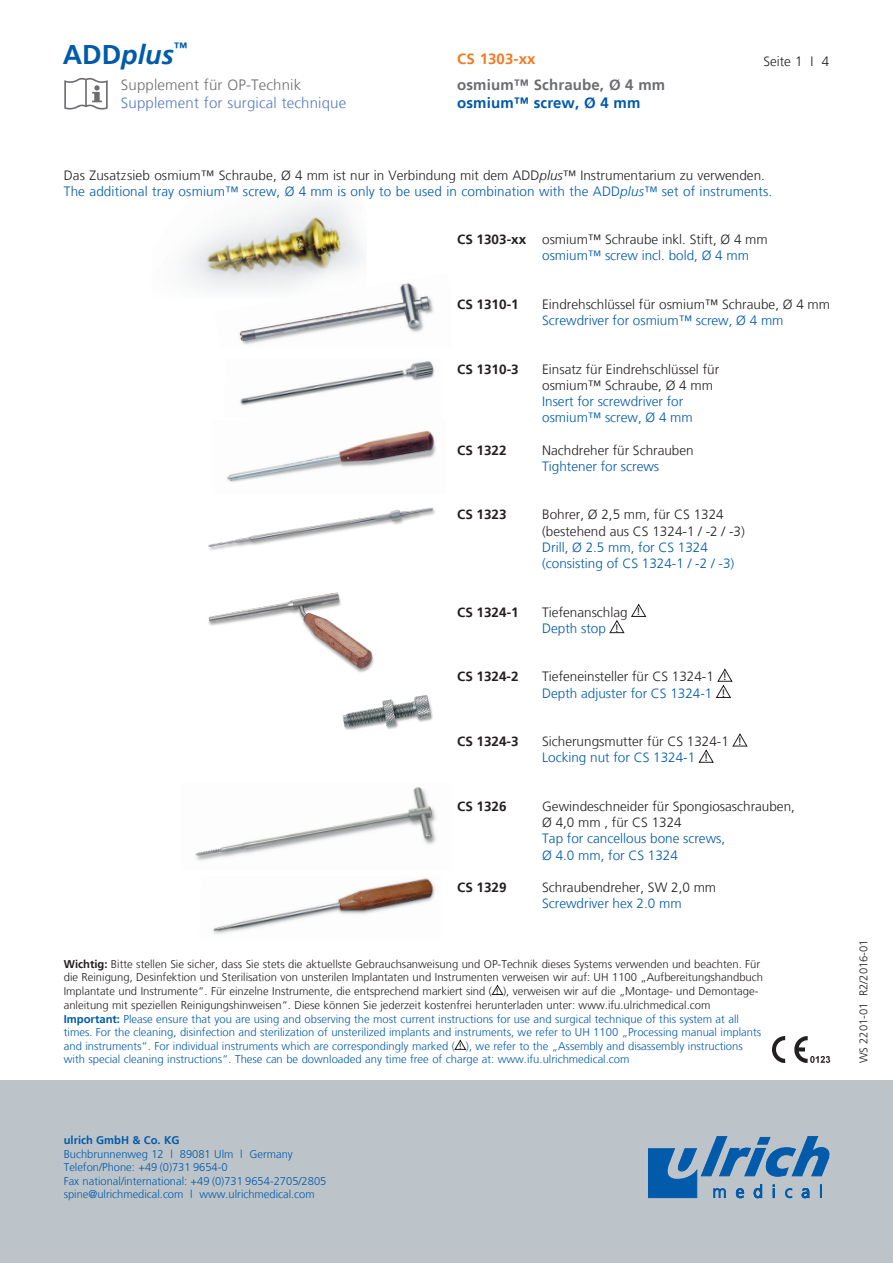
<style>
.page{position:relative;width:893px;height:1263px;background:#fff}
.page>*{position:absolute;margin:0;border:0;box-sizing:border-box;transform-origin:0 0}
.t1{font:italic 700 27px "Frutiger LT";color:#015aaa}
.t2{font:300 15px "Frutiger LT";letter-spacing:.01em;color:#557bbe}
.t3{font:300 15px "Frutiger LT";letter-spacing:.01em;color:#6c6d70}
.t4{font:700 15px "Frutiger LT";letter-spacing:.01em;color:#6c6d70}
.t5{font:700 15px "Frutiger LT";letter-spacing:.01em;color:#015aaa}
.t6{font:700 15px "Frutiger LT";letter-spacing:.01em;color:#f47921}
.t7{font:300 13.5px/16.2px "Frutiger LT";color:#231f20}
.t8{font:300 13.5px/16.2px "Frutiger LT";color:#015aaa}
.t9{font:700 13.5px "Frutiger LT";color:#231f20}
.t10{font:300 11.25px/13.6px "Frutiger LT";color:#231f20}
.t11{font:300 11.25px/13.5px "Frutiger LT";color:#015aaa}
.t12{font:700 11.25px "Frutiger LT";color:#015aaa}
.s1{font-style:normal}
.s2{color:#231f20}
.s3{font-style:italic;color:#231f20}
.s4{font-style:italic}
.s5{font-weight:700}
.s6{color:#015aaa}
.s7{font-weight:400;font-size:10.65px}
.s8{font-weight:400;font-size:8.1px}
.s9{font-weight:700;color:#015aaa}
</style>
<div class="page">
<img style="left:773px;top:1037px;width:58px;height:26px">
<img style="left:64px;top:77px;width:44px;height:33px">
<div style="left:0;top:1080px;width:893px;height:183px;background:#bcc4c9"></div>
<svg style="left:648px;top:1136px;width:181px;height:62px"></svg>
<svg style="left:631px;top:604px;width:15px;height:13px"></svg>
<svg style="left:609px;top:620px;width:15px;height:13px"></svg>
<svg style="left:716px;top:669px;width:16px;height:29px"></svg>
<svg style="left:732px;top:734px;width:15px;height:12px"></svg>
<svg style="left:699px;top:750px;width:15px;height:13px"></svg>
<img style="left:186px;top:199px;width:177px;height:89px">
<img style="left:214px;top:273px;width:220px;height:72px">
<img style="left:240px;top:361px;width:195px;height:45px">
<img style="left:227px;top:430px;width:209px;height:52px">
<img style="left:208px;top:507px;width:227px;height:44px">
<img style="left:208px;top:592px;width:166px;height:81px">
<img style="left:342px;top:695px;width:91px;height:35px">
<img style="left:195px;top:787px;width:241px;height:74px">
<img style="left:213px;top:878px;width:222px;height:56px">
<svg style="left:492px;top:985px;width:11px;height:10px"></svg>
<svg style="left:454px;top:1040px;width:12px;height:10px"></svg>
<h1 class="t1" style="left:63px;top:39px;width:126px"><span class="s1">ADD</span>plus<sup>™</sup></h1>
<h2 class="t3" style="left:121px;top:76px;width:182px">Supplement für OP-Technik</h2>
<h2 class="t2" style="left:121px;top:94px;width:227px">Supplement for surgical technique</h2>
<h2 class="t6" style="left:457px;top:50px;width:80px">CS 1303-xx</h2>
<p class="t7" style="left:763px;top:54px;width:67px">Seite 1 I 4</p>
<h2 class="t4" style="left:457px;top:76px;width:210px">osmium™ Schraube, Ø 4 mm</h2>
<h2 class="t5" style="left:457px;top:94px;width:185px">osmium™ screw, Ø 4 mm</h2>
<p class="t8" style="left:64px;top:168px;width:710px"><span class="s2">Das Zusatzsieb osmium™ Schraube, Ø 4 mm ist nur in Verbindung mit dem ADD</span><span class="s3">plus</span><span class="s2">™ Instrumentarium zu verwenden.<br></span>The additional tray osmium™ screw, Ø 4 mm is only to be used in combination with the ADD<span class="s4">plus</span>™ set of instruments.</p>
<p class="t7" style="left:542px;top:231px;width:227px;text-indent:-85px"><span class="s5">CS 1303-xx</span> osmium™ Schraube inkl. Stift, Ø 4 mm <span class="s6">osmium™ screw incl. bold, Ø 4 mm</span></p>
<p class="t9" style="left:457px;top:296px;width:63px">CS 1310-1</p>
<p class="t7" style="left:542px;top:296px;width:289px">Eindrehschlüssel für osmium™ Schraube, Ø 4 mm</p>
<p class="t8" style="left:542px;top:312px;width:243px">Screwdriver for osmium™ screw, Ø 4 mm</p>
<p class="t9" style="left:457px;top:361px;width:63px">CS 1310-3</p>
<p class="t7" style="left:542px;top:361px;width:179px">Einsatz für Eindrehschlüssel für osmium™ Schraube, Ø 4 mm</p>
<p class="t8" style="left:542px;top:393px;width:152px">Insert for screwdriver for osmium™ screw, Ø 4 mm</p>
<p class="t9" style="left:457px;top:442px;width:51px">CS 1322</p>
<p class="t7" style="left:542px;top:442px;width:153px">Nachdreher für Schrauben</p>
<p class="t8" style="left:542px;top:458px;width:119px">Tightener for screws</p>
<p class="t9" style="left:457px;top:507px;width:51px">CS 1323</p>
<p class="t7" style="left:542px;top:507px;width:204px">Bohrer, Ø 2,5 mm, für CS 1324 (bestehend aus CS 1324-1 / -2 / -3)</p>
<p class="t8" style="left:542px;top:539px;width:194px">Drill, Ø 2.5 mm, for CS 1324 (consisting of CS 1324-1 / -2 / -3)</p>
<p class="t9" style="left:457px;top:604px;width:63px">CS 1324-1</p>
<p class="t7" style="left:542px;top:604px;width:100px">Tiefenanschlag <span class="s7">!<br></span><span class="s6">Depth stop</span> <span class="s7">!</span></p>
<p class="t9" style="left:457px;top:669px;width:63px">CS 1324-2</p>
<p class="t7" style="left:542px;top:669px;width:186px">Tiefeneinsteller für CS 1324-1 <span class="s7">!<br></span><span class="s6">Depth adjuster for CS 1324-1</span> <span class="s7">!</span></p>
<p class="t9" style="left:457px;top:734px;width:63px">CS 1324-3</p>
<p class="t7" style="left:542px;top:734px;width:201px">Sicherungsmutter für CS 1324-1 <span class="s7">!<br></span><span class="s6">Locking nut for CS 1324-1</span> <span class="s7">!</span></p>
<p class="t9" style="left:457px;top:798px;width:51px">CS 1326</p>
<p class="t7" style="left:542px;top:798px;width:254px">Gewindeschneider für Spongiosaschrauben,<br>Ø 4,0 mm , für CS 1324</p>
<p class="t8" style="left:542px;top:831px;width:185px">Tap for cancellous bone screws,<br>Ø 4.0 mm, for CS 1324</p>
<p class="t9" style="left:457px;top:879px;width:51px">CS 1329</p>
<p class="t7" style="left:542px;top:879px;width:176px">Schraubendreher, SW 2,0 mm</p>
<p class="t8" style="left:542px;top:896px;width:141px">Screwdriver hex 2.0 mm</p>
<p class="t10" style="left:64px;top:957px;width:701px"><span class="s5">Wichtig:</span> Bitte stellen Sie sicher, dass Sie stets die aktuellste Gebrauchsanweisung und OP-Technik dieses Systems verwenden und beachten. Für die Reinigung, Desinfektion und Sterilisation von unsterilen Implantaten und Instrumenten verweisen wir auf: UH 1100 „Aufbereitungshandbuch Implantate und Instrumente“. Für einzelne Instrumente, die entsprechend markiert sind ( <span class="s8">!</span> ), verweisen wir auf die „Montage- und Demontage&shy;anleitung mit speziellen Reinigungshinweisen“. Diese können Sie jederzeit kostenfrei herunterladen unter: www.ifu.ulrichmedical.com <span class="s9">Important:</span> <span class="s6">Please ensure that you are using and observing the most current instructions for use and surgical technique of this system at all times. For the cleaning, disinfection and sterilization of unsterilized implants and instruments, we refer to UH 1100 „Processing manual implants and instruments“. For individual instruments which are correspondingly marked (</span> <span class="s8">!</span> <span class="s6">), we refer to the „Assembly and disassembly instructions with special cleaning instructions“. These can be downloaded any time free of charge at: www.ifu.ulrichmedical.com</span></p>
<p class="t12" style="left:64px;top:1133px;width:117px">ulrich GmbH &amp; Co. KG</p>
<p class="t11" style="left:64px;top:1147px;width:264px">Buchbrunnenweg 12 l 89081 Ulm l Germany Telefon/Phone: +49 (0)731 9654-0<br>Fax national/international: +49 (0)731 9654-2705/2805 spine@ulrichmedical.com l www.ulrichmedical.com</p>
<p class="t10" style="left:857px;top:1063px;width:125px;rotate:-90deg">WS 2201-01 R2/2016-01</p>
</div>
